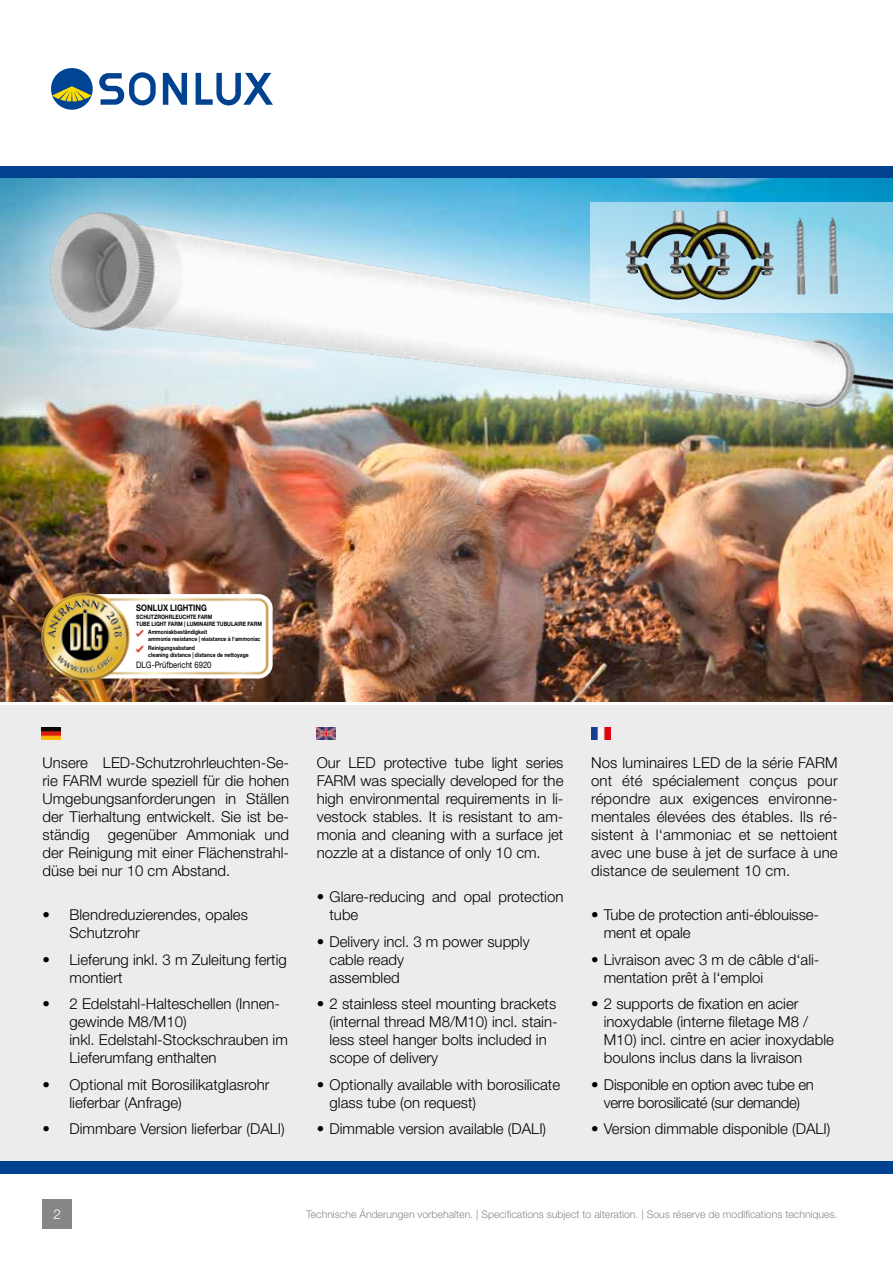
<style>
.page{position:relative;width:893px;height:1263px;background:#fff}
.page>*{position:absolute;margin:0;border:0;box-sizing:border-box;transform-origin:0 0}
.t1{font:300 15px/18px "Helvetica Neue LT Pro";color:#000}
.t2{font:300 15px/18px "Helvetica Neue LT Pro";letter-spacing:-.02em;color:#000;text-align:center}
.t3{font:300 13.5px "Helvetica Neue LT Pro";color:#fff}
.t4{font:300 10.5px "Helvetica Neue LT Pro";color:#878786}
.t5{font:9px "Helvetica Neue LT Pro";color:#000;scale:.85 1}
.t6{font:700 9px "Helvetica Neue LT Pro";color:#000;scale:.85 1}
.t7{font:700 6px/7.2px "Helvetica Neue LT Pro";color:#000;scale:.85 1}
</style>
<div class="page">
<hr style="left:892px;top:0;width:1px;height:174px;background:#00428f">
<div style="left:51px;top:68px;width:42px;height:42px;background:#004594;border-radius:50%"></div>
<svg style="left:52px;top:86px;width:40px;height:15px"></svg>
<svg style="left:99px;top:72px;width:174px;height:33px"></svg>
<div style="left:0;top:1161px;width:893px;height:13px;background:#00428f"></div>
<div style="left:0;top:166px;width:893px;height:13px;background:#00428f"></div>
<div style="left:43px;top:1199px;width:29px;height:30px;background:#878786"></div>
<img style="left:0;top:529px;width:893px;height:173px">
<img style="left:0;top:179px;width:893px;height:350px">
<img style="left:50px;top:212px;width:45px;height:97px">
<svg style="left:796px;top:217px;width:3px;height:8px"></svg>
<svg style="left:829px;top:216px;width:3px;height:8px"></svg>
<img style="left:656px;top:210px;width:22px;height:20px">
<img style="left:700px;top:210px;width:22px;height:20px">
<div style="left:0;top:706px;width:893px;height:455px;background:#ececed"></div>
<img style="left:317px;top:727px;width:19px;height:13px">
<img style="left:591px;top:727px;width:19px;height:13px">
<img style="left:41px;top:727px;width:20px;height:13px">
<img style="left:41px;top:593px;width:43px;height:55px">
<p class="t6" style="left:136px;top:602px;width:85px">SONLUX LIGHTING</p>
<p class="t7" style="left:136px;top:613px;width:149px">SCHUTZROHRLEUCHTE FARM<br>TUBE LIGHT FARM | LUMINAIRE TUBULAIRE FARM</p>
<p class="t7" style="left:148px;top:628px;width:134px">Ammoniakbeständigkeit<br>ammonia resistance | résistance à l‘ammoniac</p>
<p class="t7" style="left:148px;top:644px;width:120px">Reinigungsabstand<br>cleaning distance | distance de nettoyage</p>
<p class="t5" style="left:136px;top:659px;width:90px">DLG-Prüfbericht 6920</p>
<p class="t1" style="left:43px;top:753px;width:248px;text-align:justify">Unsere LED-Schutzrohrleuchten-Se&shy;rie FARM wurde speziell für die hohen Umgebungsanforderungen in Ställen der Tierhaltung entwickelt. Sie ist be&shy;ständig gegenüber Ammoniak und der Reinigung mit einer Flächenstrahl&shy;düse bei nur 10 cm Abstand.</p>
<p class="t1" style="left:70px;top:905px;width:180px;text-indent:-27px">• Blendreduzierendes, opales<br>Schutzrohr</p>
<p class="t1" style="left:70px;top:950px;width:219px;text-indent:-27px">• Lieferung inkl. 3 m Zuleitung fertig montiert</p>
<p class="t1" style="left:70px;top:994px;width:220px;text-indent:-27px">• 2 Edelstahl-Halteschellen (Innen&shy;gewinde M8/M10)<br>inkl. Edelstahl-Stockschrauben im<br>Lieferumfang enthalten</p>
<p class="t1" style="left:70px;top:1075px;width:202px;text-indent:-27px">• Optional mit Borosilikatglasrohr lieferbar (Anfrage)</p>
<p class="t1" style="left:43px;top:1119px;width:244px">• Dimmbare Version lieferbar (DALI)</p>
<p class="t1" style="left:317px;top:753px;width:248px;text-align:justify">Our LED protective tube light series FARM was specially developed for the high environmental requirements in li&shy;vestock stables. It is resistant to am&shy;monia and cleaning with a surface jet nozzle at a distance of only 10 cm.</p>
<p class="t1" style="left:330px;top:887px;width:235px;text-indent:-13px">• Glare-reducing and opal protection tube</p>
<p class="t1" style="left:330px;top:932px;width:202px;text-indent:-13px">• Delivery incl. 3 m power supply cable ready<br>assembled</p>
<p class="t1" style="left:330px;top:994px;width:230px;text-indent:-13px">• 2 stainless steel mounting brackets (internal thread M8/M10) incl. stain&shy;less steel hanger bolts included in scope of delivery</p>
<p class="t1" style="left:330px;top:1075px;width:232px;text-indent:-13px">• Optionally available with borosilicate glass tube (on request)</p>
<p class="t1" style="left:317px;top:1119px;width:231px">• Dimmable version available (DALI)</p>
<p class="t1" style="left:591px;top:753px;width:248px;text-align:justify">Nos luminaires LED de la série FARM ont été spécialement conçus pour répondre aux exigences environne&shy;mentales élevées des étables. Ils ré&shy;sistent à l‘ammoniac et se nettoient avec une buse à jet de surface à une distance de seulement 10 cm.</p>
<p class="t1" style="left:604px;top:905px;width:217px;text-indent:-13px">• Tube de protection anti-éblouisse&shy;ment et opale</p>
<p class="t1" style="left:604px;top:950px;width:217px;text-indent:-13px">• Livraison avec 3 m de câble d‘ali&shy;mentation prêt à l‘emploi</p>
<p class="t1" style="left:604px;top:994px;width:232px;text-indent:-13px">• 2 supports de fixation en acier inoxydable (interne filetage M8 / M10) incl. cintre en acier inoxydable boulons inclus dans la livraison</p>
<p class="t2" style="left:591px;top:1075px;width:224px">• Disponible en option avec tube en verre borosilicaté (sur demande)</p>
<p class="t1" style="left:591px;top:1119px;width:241px">• Version dimmable disponible (DALI)</p>
<p class="t3" style="left:54px;top:1206px;width:9px">2</p>
<p class="t4" style="left:306px;top:1208px;width:533px">Technische Änderungen vorbehalten. | Specifications subject to alteration. | Sous réserve de modifications techniques.</p>
</div>
